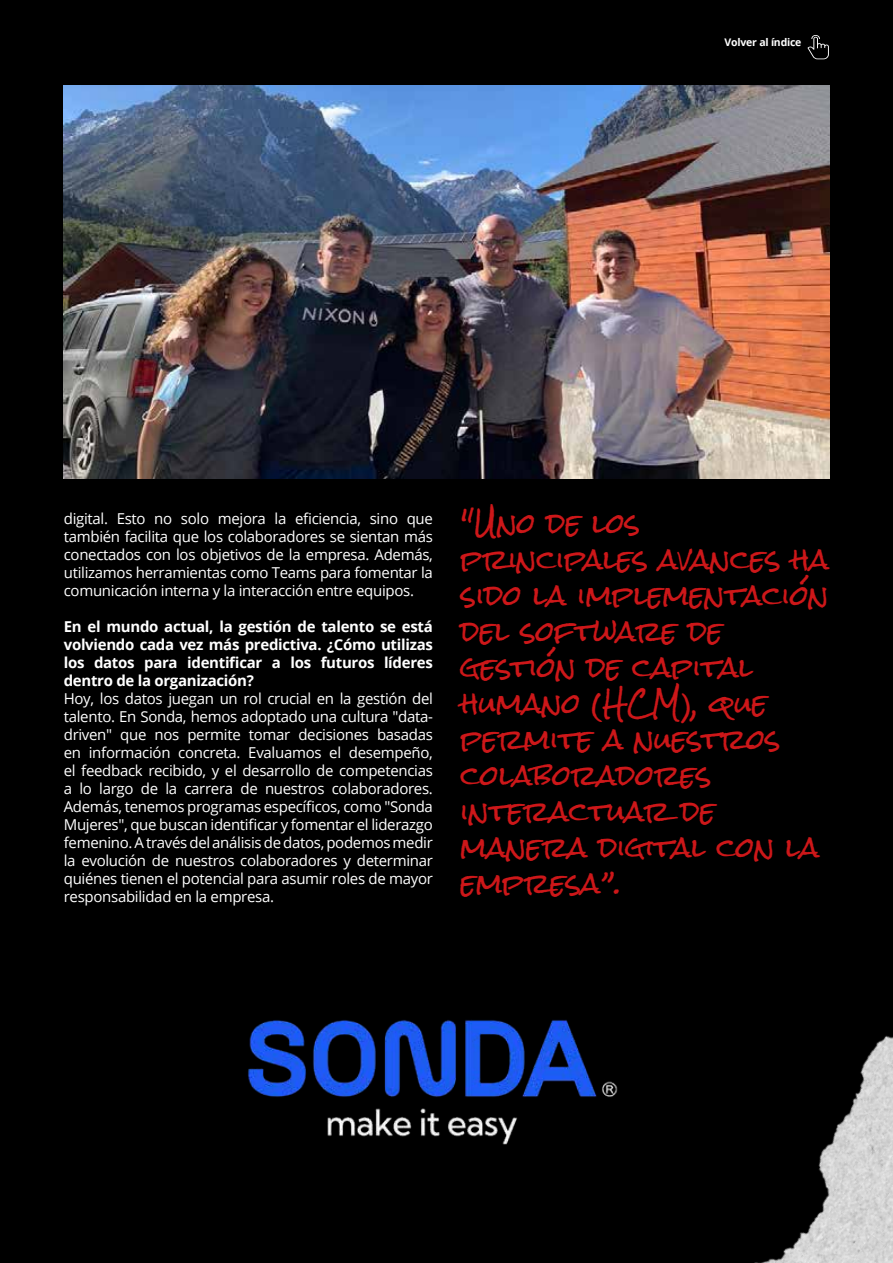
<style>
.page{position:relative;width:893px;height:1263px;background:#000}
.page>*{position:absolute;margin:0;border:0;box-sizing:border-box;transform-origin:0 0}
.t1{font:27px/36px "Rock Salt";color:#cd1719}
.t2{font:15px/18px "Open Sans";letter-spacing:-.02em;color:#fff;text-align:justify}
.t3{font:700 15px/18px "Open Sans";letter-spacing:-.02em;color:#fff;text-align:justify}
.t4{font:700 10.5px "Open Sans";letter-spacing:-.02em;color:#fff}
</style>
<div class="page">
<img style="left:64px;top:85px;width:765px;height:394px">
<img style="left:754px;top:1035px;width:139px;height:228px">
<img style="left:248px;top:1019px;width:370px;height:126px">
<svg style="left:807px;top:35px;width:22px;height:24px"></svg>
<p class="t4" style="left:725px;top:35px;width:78px">Volver al índice</p>
<p class="t2" style="left:64px;top:509px;width:371px">digital. Esto no solo mejora la eficiencia, sino que también facilita que los colaboradores se sientan más conectados con los objetivos de la empresa. Además, utilizamos herramientas como Teams para fomentar la comunicación interna y la interacción entre equipos.</p>
<p class="t3" style="left:64px;top:617px;width:371px">En el mundo actual, la gestión de talento se está volviendo cada vez más predictiva. ¿Cómo utilizas los datos para identificar a los futuros líderes dentro de la organización?</p>
<p class="t2" style="left:64px;top:689px;width:371px">Hoy, los datos juegan un rol crucial en la gestión del talento. En Sonda, hemos adoptado una cultura "data&shy;driven" que nos permite tomar decisiones basadas en información concreta. Evaluamos el desempeño, el feedback recibido, y el desarrollo de competencias a lo largo de la carrera de nuestros colaboradores.<br>Además, tenemos programas específicos, como "Sonda Mujeres", que buscan identificar y fomentar el liderazgo femenino. A través del análisis de datos, podemos medir la evolución de nuestros colaboradores y determinar quiénes tienen el potencial para asumir roles de mayor responsabilidad en la empresa.</p>
<h1 class="t1" style="left:461px;top:507px;width:370px">"Uno de los principales avances ha sido la implementación del software de gestión de capital humano (HCM), que permite a nuestros colaboradores interactuar de manera digital con la empresa”.</h1>
</div>
